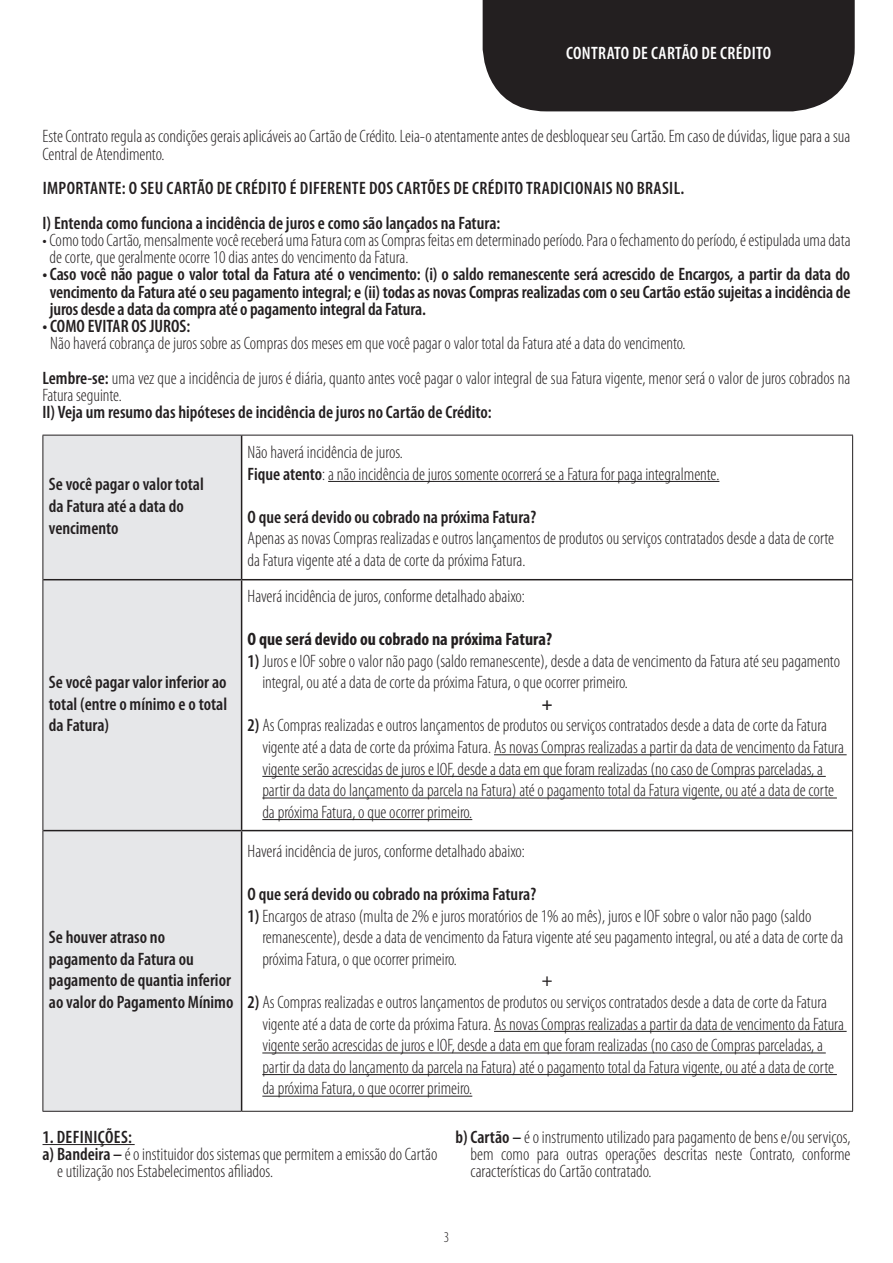
<style>
.page{position:relative;width:893px;height:1263px;background:#fff}
.page>*{position:absolute;margin:0;border:0;box-sizing:border-box;transform-origin:0 0}
.t1{font:300 condensed 18px/21.6px "Myriad Pro";color:#231f20}
.t2{font:600 condensed 18px/21.6px "Myriad Pro";color:#231f20;text-align:justify}
.t3{font:600 condensed 18px "Myriad Pro";letter-spacing:.02em;color:#231f20}
.t4{font:700 condensed 18px "Myriad Pro";color:#231f20}
.t5{font:600 condensed 18px "Myriad Pro";letter-spacing:.02em;color:#fff}
.t6{font:300 condensed 15px "Myriad Pro";color:#231f20}
.s1{font-weight:600}
</style>
<div class="page">
<hr style="left:43px;top:1144px;width:92px;height:1px;background:#231f20">
<div style="left:44px;top:436px;width:197px;height:675px;background:#e6e7e9"></div>
<hr style="left:241px;top:435px;width:1px;height:144px;background:#231f20">
<hr style="left:43px;top:579px;width:199px;height:1px;background:#231f20">
<hr style="left:242px;top:579px;width:610px;height:1px;background:#231f20">
<hr style="left:241px;top:580px;width:1px;height:250px;background:#231f20">
<hr style="left:43px;top:830px;width:199px;height:1px;background:#231f20">
<hr style="left:242px;top:830px;width:610px;height:1px;background:#231f20">
<hr style="left:241px;top:831px;width:1px;height:280px;background:#231f20">
<hr style="left:43px;top:435px;width:199px;height:1px;background:#231f20">
<hr style="left:43px;top:435px;width:1px;height:145px;background:#231f20">
<hr style="left:242px;top:435px;width:611px;height:1px;background:#231f20">
<hr style="left:852px;top:435px;width:1px;height:145px;background:#231f20">
<hr style="left:43px;top:580px;width:1px;height:251px;background:#231f20">
<hr style="left:852px;top:580px;width:1px;height:251px;background:#231f20">
<hr style="left:43px;top:831px;width:1px;height:280px;background:#231f20">
<hr style="left:852px;top:831px;width:1px;height:280px;background:#231f20">
<hr style="left:43px;top:1111px;width:199px;height:1px;background:#231f20">
<hr style="left:242px;top:1111px;width:611px;height:1px;background:#231f20">
<hr style="left:328px;top:481px;width:391px;height:1px;background:#231f20">
<hr style="left:494px;top:754px;width:353px;height:1px;background:#231f20">
<hr style="left:262px;top:776px;width:564px;height:1px;background:#231f20">
<hr style="left:262px;top:797px;width:575px;height:1px;background:#231f20">
<hr style="left:262px;top:819px;width:210px;height:1px;background:#231f20">
<hr style="left:494px;top:1031px;width:353px;height:1px;background:#231f20">
<hr style="left:262px;top:1052px;width:564px;height:1px;background:#231f20">
<hr style="left:262px;top:1074px;width:575px;height:1px;background:#231f20">
<hr style="left:262px;top:1096px;width:210px;height:1px;background:#231f20">
<div style="left:483px;top:0;width:372px;height:111px;background:#231f20"></div>
<p class="t5" style="left:566px;top:44px;width:207px">CONTRATO DE CARTÃO DE CRÉDITO</p>
<p class="t1" style="left:43px;top:128px;width:809px;line-height:17.2px">Este Contrato regula as condições gerais aplicáveis ao Cartão de Crédito. Leia-o atentamente antes de desbloquear seu Cartão. Em caso de dúvidas, ligue para a sua<br>Central de Atendimento.</p>
<p class="t3" style="left:43px;top:178px;width:643px">IMPORTANTE: O SEU CARTÃO DE CRÉDITO É DIFERENTE DOS CARTÕES DE CRÉDITO TRADICIONAIS NO BRASIL.</p>
<p class="t2" style="left:43px;top:212px;width:459px">I) Entenda como funciona a incidência de juros e como são lançados na Fatura:</p>
<p class="t1" style="left:50px;top:232px;width:802px;line-height:17.2px;text-indent:-7px">• Como todo Cartão, mensalmente você receberá uma Fatura com as Compras feitas em determinado período. Para o fechamento do período, é estipulada uma data de corte, que geralmente ocorre 10 dias antes do vencimento da Fatura.</p>
<p class="t2" style="left:50px;top:266px;width:802px;line-height:17.2px;text-indent:-7px">• Caso você não pague o valor total da Fatura até o vencimento: (i) o saldo remanescente será acrescido de Encargos, a partir da data do vencimento da Fatura até o seu pagamento integral; e (ii) todas as novas Compras realizadas com o seu Cartão estão sujeitas a incidência de juros desde a data da compra até o pagamento integral da Fatura.</p>
<p class="t1" style="left:50px;top:318px;width:637px;line-height:17.2px;text-indent:-8px"><span class="s1">• COMO EVITAR OS JUROS:<br></span>Não haverá cobrança de juros sobre as Compras dos meses em que você pagar o valor total da Fatura até a data do vencimento.</p>
<p class="t1" style="left:43px;top:370px;width:809px;line-height:17.2px"><span class="s1">Lembre-se:</span> uma vez que a incidência de juros é diária, quanto antes você pagar o valor integral de sua Fatura vigente, menor será o valor de juros cobrados na<br>Fatura seguinte.</p>
<p class="t2" style="left:43px;top:402px;width:451px">II) Veja um resumo das hipóteses de incidência de juros no Cartão de Crédito:</p>
<p class="t2" style="left:49px;top:474px;width:156px;text-align:left">Se você pagar o valor total da Fatura até a data do vencimento</p>
<p class="t2" style="left:49px;top:672px;width:180px">Se você pagar valor inferior ao total (entre o mínimo e o total da Fatura)</p>
<p class="t2" style="left:49px;top:927px;width:186px;text-align:left">Se houver atraso no pagamento da Fatura ou pagamento de quantia inferior ao valor do Pagamento Mínimo</p>
<p class="t1" style="left:248px;top:442px;width:157px">Não haverá incidência de juros.</p>
<p class="t1" style="left:248px;top:463px;width:473px"><span class="s1">Fique atento</span>: a não incidência de juros somente ocorrerá se a Fatura for paga integralmente.</p>
<p class="t2" style="left:248px;top:506px;width:290px">O que será devido ou cobrado na próxima Fatura?</p>
<p class="t1" style="left:248px;top:528px;width:588px">Apenas as novas Compras realizadas e outros lançamentos de produtos ou serviços contratados desde a data de corte da Fatura vigente até a data de corte da próxima Fatura.</p>
<p class="t1" style="left:248px;top:585px;width:279px">Haverá incidência de juros, conforme detalhado abaixo:</p>
<p class="t4" style="left:248px;top:628px;width:306px">O que será devido ou cobrado na próxima Fatura?</p>
<p class="t1" style="left:262px;top:650px;width:579px;text-indent:-15px"><span class="s1">1)</span> Juros e IOF sobre o valor não pago (saldo remanescente), desde a data de vencimento da Fatura até seu pagamento integral, ou até a data de corte da próxima Fatura, o que ocorrer primeiro.</p>
<p class="t4" style="left:542px;top:692px;width:12px">+</p>
<p class="t1" style="left:262px;top:715px;width:583px;text-indent:-15px"><span class="s1">2)</span> As Compras realizadas e outros lançamentos de produtos ou serviços contratados desde a data de corte da Fatura vigente até a data de corte da próxima Fatura. As novas Compras realizadas a partir da data de vencimento da Fatura vigente serão acrescidas de juros e IOF, desde a data em que foram realizadas (no caso de Compras parceladas, a partir da data do lançamento da parcela na Fatura) até o pagamento total da Fatura vigente, ou até a data de corte da próxima Fatura, o que ocorrer primeiro.</p>
<p class="t1" style="left:248px;top:840px;width:279px">Haverá incidência de juros, conforme detalhado abaixo:</p>
<p class="t2" style="left:248px;top:883px;width:290px">O que será devido ou cobrado na próxima Fatura?</p>
<p class="t1" style="left:262px;top:905px;width:583px;text-indent:-15px"><span class="s1">1)</span>Encargos de atraso (multa de 2% e juros moratórios de 1% ao mês), juros e IOF sobre o valor não pago (saldo remanescente), desde a data de vencimento da Fatura vigente até seu pagamento integral, ou até a data de corte da próxima Fatura, o que ocorrer primeiro.</p>
<p class="t2" style="left:542px;top:970px;width:12px">+</p>
<p class="t1" style="left:262px;top:992px;width:583px;text-indent:-15px"><span class="s1">2)</span> As Compras realizadas e outros lançamentos de produtos ou serviços contratados desde a data de corte da Fatura vigente até a data de corte da próxima Fatura. As novas Compras realizadas a partir da data de vencimento da Fatura vigente serão acrescidas de juros e IOF, desde a data em que foram realizadas (no caso de Compras parceladas, a partir da data do lançamento da parcela na Fatura) até o pagamento total da Fatura vigente, ou até a data de corte da próxima Fatura, o que ocorrer primeiro.</p>
<p class="t3" style="left:43px;top:1127px;width:91px">1. DEFINIÇÕES:</p>
<p class="t1" style="left:57px;top:1146px;width:382px;line-height:17.2px;text-indent:-15px"><span class="s1">a) Bandeira –</span> é o instituidor dos sistemas que permitem a emissão do Cartão e utilização nos Estabelecimentos afiliados.</p>
<p class="t1" style="left:471px;top:1128px;width:381px;line-height:17.2px;text-align:justify;text-indent:-15px"><span class="s1">b) Cartão –</span> é o instrumento utilizado para pagamento de bens e/ou serviços, bem como para outras operações descritas neste Contrato, conforme características do Cartão contratado.</p>
<p class="t6" style="left:444px;top:1229px;width:7px">3</p>
</div>
